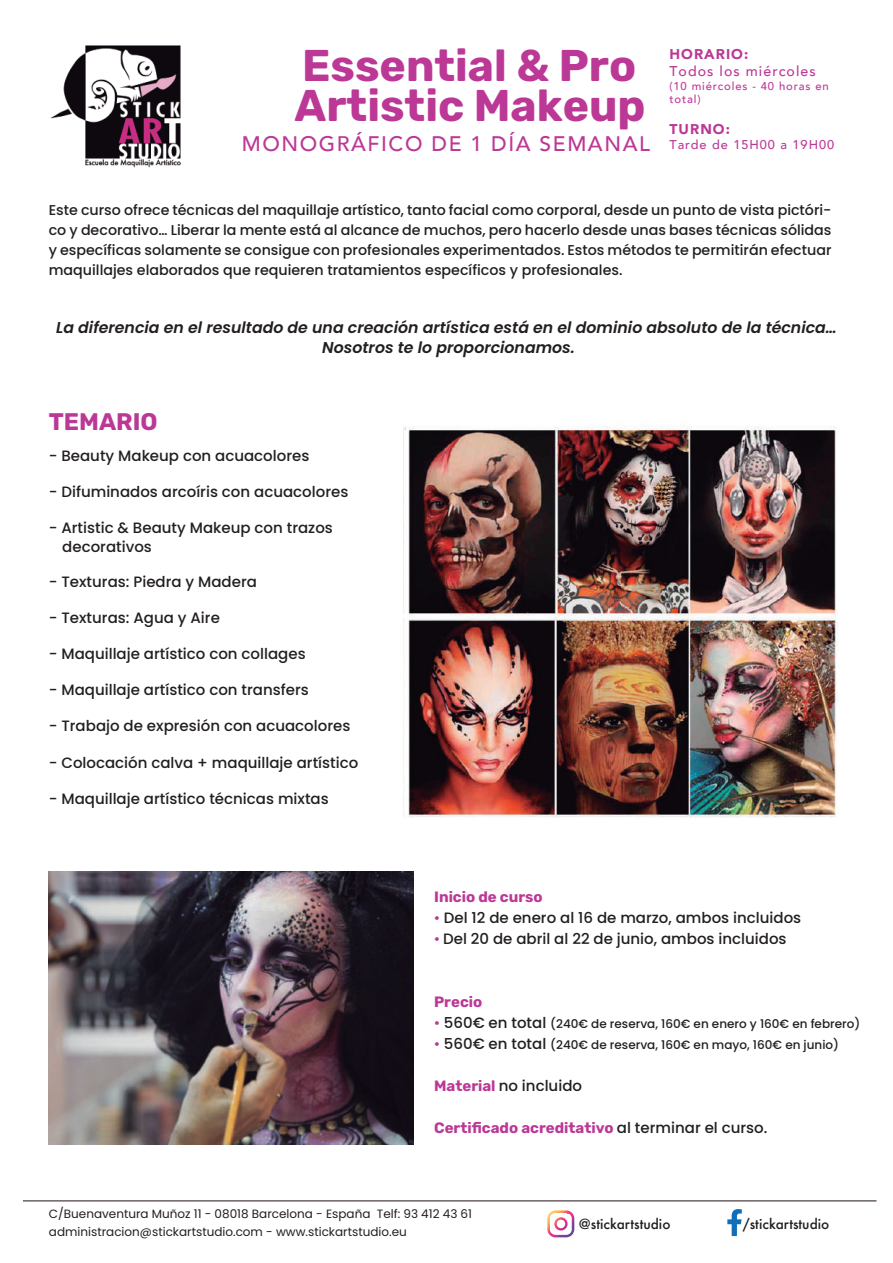
<style>
.page{position:relative;width:893px;height:1263px;background:#fff}
.page>*{position:absolute;margin:0;border:0;box-sizing:border-box;transform-origin:0 0}
.t1{font:300 44.4px/39.8px "Rubik";color:#bc3896}
.t2{font:300 24px "Rubik";color:#bc3896}
.t3{font:500 21px "Avenir";letter-spacing:.075em;color:#bc3896}
.t4{font:italic 600 15.75px/20.1px "Poppins";color:#231f20;text-align:center}
.t5{font:500 15px "Poppins";color:#231f20}
.t6{font:300 15px "Rubik";color:#bc3896}
.t7{font:500 14.25px/20.1px "Poppins";color:#231f20;text-align:justify}
.t8{font:500 14.1px "Avenir";letter-spacing:.075em;color:#bc3896}
.t9{font:900 14.1px "Avenir";letter-spacing:.075em;color:#bc3896}
.t10{font:500 13.5px "Futura";color:#231f20}
.t11{font:500 12.75px "Avenir";letter-spacing:.075em;color:#bc3896}
.t12{font:12px/18px "Poppins";color:#231f20}
.t13{font:500 12px "Poppins";color:#231f20}
.t14{font:500 11.25px/13.6px "Avenir";letter-spacing:.075em;color:#bc3896}
.s1{font-family:"Rubik";font-weight:300;color:#bc3896}
.s2{font-family:"Rubik";font-weight:300;font-size:15px;color:#bc3896}
.s3{font-size:15px}
.s4{font-family:"Poppins";font-weight:500;color:#231f20}
</style>
<div class="page">
<svg style="left:547px;top:1210px;width:27px;height:27px"></svg>
<svg style="left:727px;top:1209px;width:15px;height:27px"></svg>
<hr style="left:23px;top:1200px;width:853px;height:1px;background:#1f1114">
<img style="left:50px;top:45px;width:131px;height:123px">
<img style="left:404px;top:426px;width:432px;height:392px">
<img style="left:49px;top:871px;width:364px;height:273px">
<h1 class="t1" style="left:295px;top:47px;width:353px">Essential &amp; Pro<br>Artistic Makeup</h1>
<h3 class="t3" style="left:242px;top:125px;width:410px">MONOGRÁFICO DE 1 DÍA SEMANAL</h3>
<p class="t9" style="left:669px;top:42px;width:80px">HORARIO:</p>
<p class="t8" style="left:669px;top:59px;width:148px">Todos los miércoles</p>
<p class="t14" style="left:669px;top:78px;width:161px">(10 miércoles - 40 horas en total)</p>
<p class="t9" style="left:669px;top:117px;width:62px">TURNO:</p>
<p class="t11" style="left:669px;top:134px;width:166px">Tarde de 15H00 a 19H00</p>
<p class="t7" style="left:49px;top:200px;width:784px">Este curso ofrece técnicas del maquillaje artístico, tanto facial como corporal, desde un punto de vista pictóri&shy;co y decorativo… Liberar la mente está al alcance de muchos, pero hacerlo desde unas bases técnicas sólidas y específicas solamente se consigue con profesionales experimentados. Estos métodos te permitirán efectuar maquillajes elaborados que requieren tratamientos específicos y profesionales.</p>
<p class="t4" style="left:56px;top:317px;width:782px">La diferencia en el resultado de una creación artística está en el dominio absoluto de la técnica…<br>Nosotros te lo proporcionamos.</p>
<h2 class="t2" style="left:49px;top:409px;width:110px">TEMARIO</h2>
<p class="t5" style="left:49px;top:447px;width:262px">- Beauty Makeup con acuacolores</p>
<p class="t5" style="left:49px;top:483px;width:301px">- Difuminados arcoíris con acuacolores</p>
<p class="t5" style="left:49px;top:519px;width:286px">- Artistic &amp; Beauty Makeup con trazos</p>
<p class="t5" style="left:49px;top:573px;width:210px">- Texturas: Piedra y Madera</p>
<p class="t5" style="left:49px;top:609px;width:173px">- Texturas: Agua y Aire</p>
<p class="t5" style="left:49px;top:645px;width:258px">- Maquillaje artístico con collages</p>
<p class="t5" style="left:49px;top:681px;width:262px">- Maquillaje artístico con transfers</p>
<p class="t5" style="left:49px;top:717px;width:303px">- Trabajo de expresión con acuacolores</p>
<p class="t5" style="left:49px;top:753px;width:311px">- Colocación calva + maquillaje artístico</p>
<p class="t5" style="left:49px;top:789px;width:282px">- Maquillaje artístico técnicas mixtas</p>
<p class="t5" style="left:62px;top:538px;width:91px">decorativos</p>
<p class="t6" style="left:434px;top:889px;width:110px">Inicio de curso</p>
<p class="t5" style="left:434px;top:909px;width:369px"><span class="s1">•</span> Del 12 de enero al 16 de marzo, ambos incluidos</p>
<p class="t5" style="left:434px;top:930px;width:354px"><span class="s1">•</span> Del 20 de abril al 22 de junio, ambos incluidos</p>
<p class="t6" style="left:434px;top:994px;width:50px">Precio</p>
<p class="t13" style="left:434px;top:1017px;width:428px"><span class="s2">•</span> <span class="s3">560€ en total</span> (240€ de reserva, 160€ en enero y 160€ en febrero)</p>
<p class="t13" style="left:434px;top:1038px;width:406px"><span class="s2">•</span> <span class="s3">560€ en total</span> (240€ de reserva, 160€ en mayo, 160€ en junio)</p>
<p class="t5" style="left:434px;top:1077px;width:149px"><span class="s1">Material</span> no incluido</p>
<p class="t6" style="left:434px;top:1120px;width:335px">Certificado acreditativo <span class="s4">al terminar el curso.</span></p>
<p class="t12" style="left:49px;top:1205px;width:425px">C/Buenaventura Muñoz 11 - 08018 Barcelona - España Telf: 93 412 43 61 administracion@stickartstudio.com - www.stickartstudio.eu</p>
<p class="t10" style="left:579px;top:1215px;width:93px">@stickartstudio</p>
<p class="t10" style="left:743px;top:1215px;width:88px">/stickartstudio</p>
</div>
